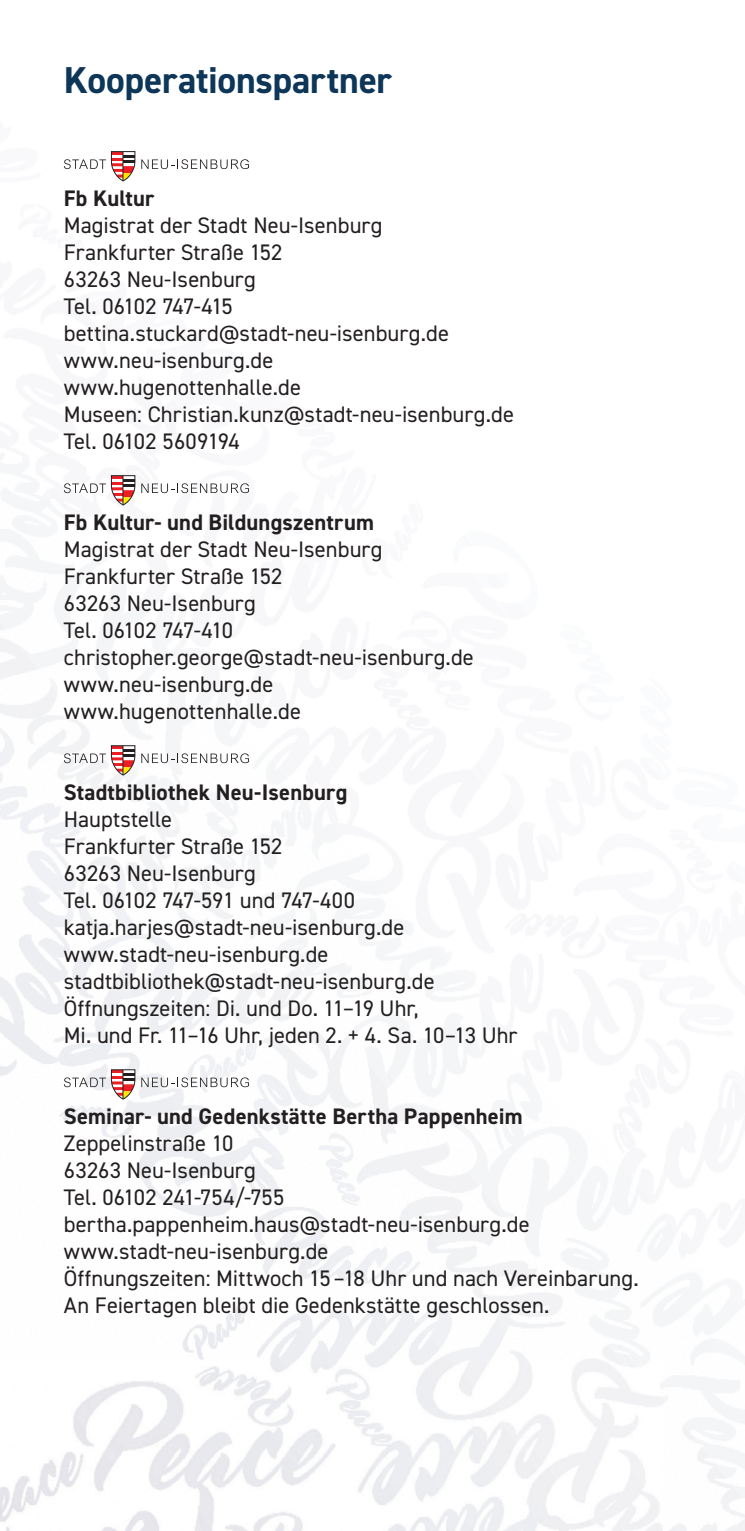
<style>
.page{position:relative;width:745px;height:1531px;background:#fff}
.page>*{position:absolute;margin:0;border:0;box-sizing:border-box;transform-origin:0 0}
.t1{font:700 37.5px "DIN2014";letter-spacing:-.005em;color:#0d3658}
.t2{font:22.5px/27px "DIN2014";color:#231f20}
.t3{font:700 22.5px "DIN2014";letter-spacing:.01em;color:#231f20}
</style>
<div class="page">
<img style="left:0;top:151px;width:744px;height:1380px">
<svg style="left:141px;top:159px;width:108px;height:10px"></svg>
<svg style="left:64px;top:151px;width:71px;height:31px"></svg>
<svg style="left:141px;top:483px;width:108px;height:10px"></svg>
<svg style="left:64px;top:475px;width:71px;height:31px"></svg>
<svg style="left:141px;top:753px;width:108px;height:10px"></svg>
<svg style="left:64px;top:745px;width:71px;height:31px"></svg>
<svg style="left:141px;top:1077px;width:108px;height:10px"></svg>
<svg style="left:64px;top:1069px;width:71px;height:31px"></svg>
<h1 class="t1" style="left:64px;top:55px;width:329px">Kooperationspartner</h1>
<p class="t3" style="left:64px;top:183px;width:92px">Fb Kultur</p>
<p class="t2" style="left:64px;top:211px;width:451px">Magistrat der Stadt Neu-Isenburg<br>Frankfurter Straße 152<br>63263 Neu-Isenburg<br>Tel. 06102 747-415 bettina.stuckard@stadt-neu-isenburg.de www.neu-isenburg.de www.hugenottenhalle.de<br>Museen: Christian.kunz@stadt-neu-isenburg.de<br>Tel. 06102 5609194</p>
<p class="t3" style="left:64px;top:507px;width:311px">Fb Kultur- und Bildungszentrum</p>
<p class="t2" style="left:64px;top:535px;width:411px">Magistrat der Stadt Neu-Isenburg<br>Frankfurter Straße 152<br>63263 Neu-Isenburg<br>Tel. 06102 747-410 christopher.george@stadt-neu-isenburg.de www.neu-isenburg.de www.hugenottenhalle.de</p>
<p class="t3" style="left:64px;top:777px;width:285px">Stadtbibliothek Neu-Isenburg</p>
<p class="t2" style="left:64px;top:805px;width:455px">Hauptstelle<br>Frankfurter Straße 152<br>63263 Neu-Isenburg<br>Tel. 06102 747-591 und 747-400 katja.harjes@stadt-neu-isenburg.de www.stadt-neu-isenburg.de stadtbibliothek@stadt-neu-isenburg.de<br>Öffnungszeiten: Di. und Do. 11–19 Uhr,<br>Mi. und Fr. 11–16 Uhr, jeden 2. + 4. Sa. 10–13 Uhr</p>
<p class="t3" style="left:64px;top:1101px;width:460px">Seminar- und Gedenkstätte Bertha Pappenheim</p>
<p class="t2" style="left:64px;top:1129px;width:576px">Zeppelinstraße 10<br>63263 Neu-Isenburg<br>Tel. 06102 241-754/-755 bertha.pappenheim.haus@stadt-neu-isenburg.de www.stadt-neu-isenburg.de<br>Öffnungszeiten: Mittwoch 15 –18 Uhr und nach Vereinbarung.<br>An Feiertagen bleibt die Gedenkstätte geschlossen.</p>
</div>
